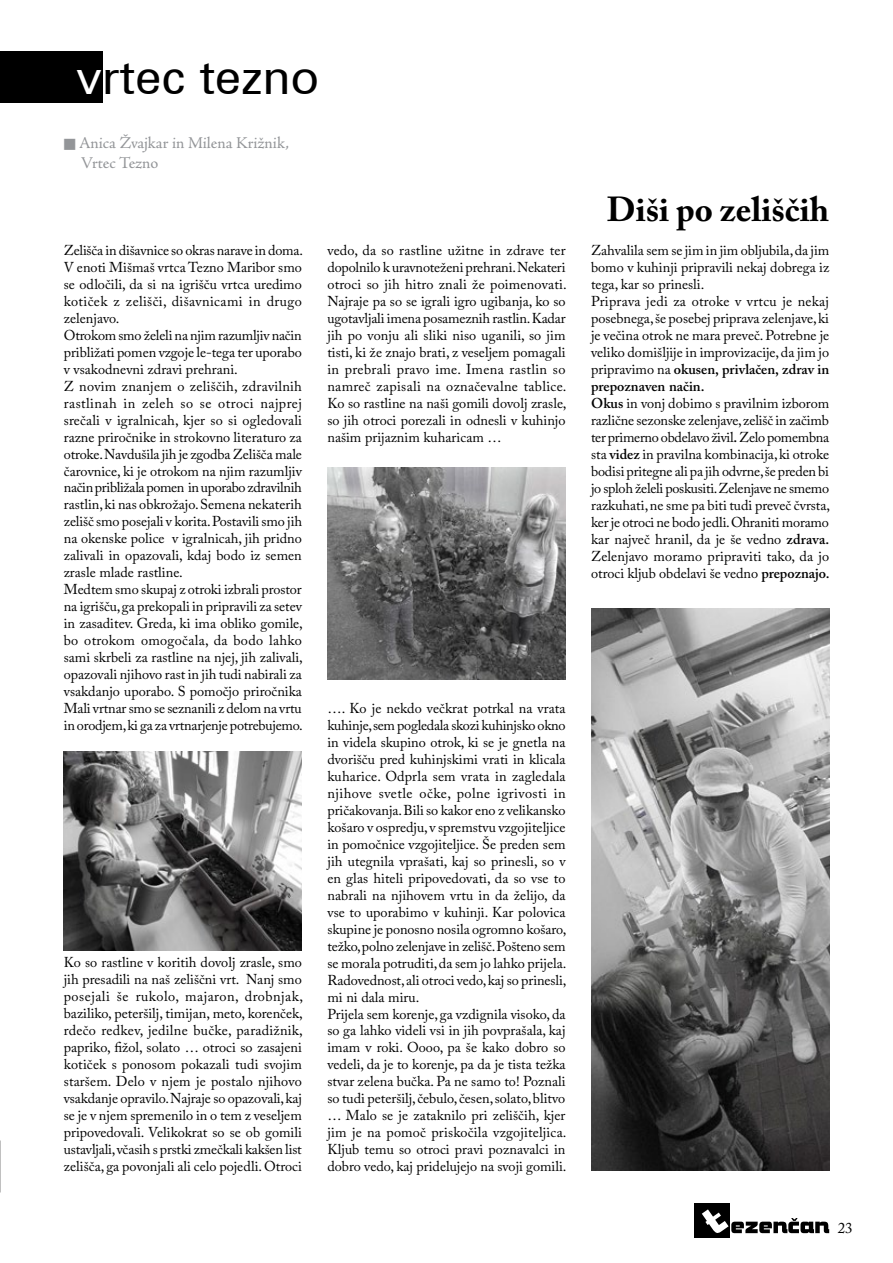
<style>
.page{position:relative;width:893px;height:1263px;background:#fff}
.page>*{position:absolute;margin:0;border:0;box-sizing:border-box;transform-origin:0 0}
.t1{font:48px "Zurich BT";color:#000}
.t2{font:700 34.5px "Adobe Caslon Pro";color:#000}
.t3{font:16.5px/19.8px "Adobe Jenson Pro";letter-spacing:-.005em;color:#939598}
.t4{font:15px "Adobe Caslon Pro";color:#000}
.t5{font:14.25px/17px "Adobe Caslon Pro";color:#000}
.s1{color:#fff}
.s2{font-weight:600}
</style>
<div class="page">
<div style="left:0;top:51px;width:102px;height:51px;background:#000"></div>
<div style="left:695px;top:1203px;width:35px;height:34px;background:#000"></div>
<svg style="left:702px;top:1209px;width:127px;height:24px"></svg>
<img style="left:64px;top:752px;width:238px;height:198px">
<img style="left:327px;top:467px;width:239px;height:212px">
<img style="left:591px;top:609px;width:238px;height:561px">
<img style="left:0;top:948px;width:1px;height:315px">
<h1 class="t1" style="left:76px;top:48px;width:245px"><span class="s1">v</span>rtec tezno</h1>
<p class="t3" style="left:81px;top:133px;width:210px;text-indent:-17px">■ Anica Žvajkar in Milena Križnik,<br>Vrtec Tezno</p>
<p class="t5" style="left:64px;top:241px;width:241px">Zelišča in dišavnice so okras narave in doma.<br>V enoti Mišmaš vrtca Tezno Maribor smo se odločili, da si na igrišču vrtca uredimo kotiček z zelišči, dišavnicami in drugo zelenjavo.<br>Otrokom smo želeli na njim razumljiv način približati pomen vzgoje le-tega ter uporabo v vsakodnevni zdravi prehrani.<br>Z novim znanjem o zeliščih, zdravilnih rastlinah in zeleh so se otroci najprej srečali v igralnicah, kjer so si ogledovali razne priročnike in strokovno literaturo za otroke. Navdušila jih je zgodba Zelišča male čarovnice, ki je otrokom na njim razumljiv način približala pomen in uporabo zdravilnih rastlin, ki nas obkrožajo. Semena nekaterih zelišč smo posejali v korita. Postavili smo jih na okenske police v igralnicah, jih pridno zalivali in opazovali, kdaj bodo iz semen zrasle mlade rastline.<br>Medtem smo skupaj z otroki izbrali prostor na igrišču, ga prekopali in pripravili za setev in zasaditev. Greda, ki ima obliko gomile, bo otrokom omogočala, da bodo lahko sami skrbeli za rastline na njej, jih zalivali, opazovali njihovo rast in jih tudi nabirali za vsakdanjo uporabo. S pomočjo priročnika Mali vrtnar smo se seznanili z delom na vrtu in orodjem, ki ga za vrtnarjenje potrebujemo.</p>
<p class="t5" style="left:64px;top:954px;width:241px;text-align:justify">Ko so rastline v koritih dovolj zrasle, smo jih presadili na naš zeliščni vrt. Nanj smo posejali še rukolo, majaron, drobnjak, baziliko, peteršilj, timijan, meto, korenček, rdečo redkev, jedilne bučke, paradižnik, papriko, fižol, solato … otroci so zasajeni kotiček s ponosom pokazali tudi svojim staršem. Delo v njem je postalo njihovo vsakdanje opravilo. Najraje so opazovali, kaj se je v njem spremenilo in o tem z veseljem pripovedovali. Velikokrat so se ob gomili ustavljali, včasih s prstki zmečkali kakšen list zelišča, ga povonjali ali celo pojedli. Otroci</p>
<p class="t5" style="left:327px;top:242px;width:241px;text-align:justify">vedo, da so rastline užitne in zdrave ter dopolnilo k uravnoteženi prehrani. Nekateri otroci so jih hitro znali že poimenovati.<br>Najraje pa so se igrali igro ugibanja, ko so ugotavljali imena posameznih rastlin. Kadar jih po vonju ali sliki niso uganili, so jim tisti, ki že znajo brati, z veseljem pomagali in prebrali pravo ime. Imena rastlin so namreč zapisali na označevalne tablice.<br>Ko so rastline na naši gomili dovolj zrasle, so jih otroci porezali in odnesli v kuhinjo našim prijaznim kuharicam …</p>
<p class="t5" style="left:327px;top:699px;width:241px">…. Ko je nekdo večkrat potrkal na vrata kuhinje, sem pogledala skozi kuhinjsko okno in videla skupino otrok, ki se je gnetla na dvorišču pred kuhinjskimi vrati in klicala kuharice. Odprla sem vrata in zagledala njihove svetle očke, polne igrivosti in pričakovanja. Bili so kakor eno z velikansko košaro v ospredju, v spremstvu vzgojiteljice in pomočnice vzgojiteljice. Še preden sem jih utegnila vprašati, kaj so prinesli, so v en glas hiteli pripovedovati, da so vse to nabrali na njihovem vrtu in da želijo, da vse to uporabimo v kuhinji. Kar polovica skupine je ponosno nosila ogromno košaro, težko, polno zelenjave in zelišč. Pošteno sem se morala potruditi, da sem jo lahko prijela.<br>Radovednost, ali otroci vedo, kaj so prinesli, mi ni dala miru.<br>Prijela sem korenje, ga vzdignila visoko, da so ga lahko videli vsi in jih povprašala, kaj imam v roki. Oooo, pa še kako dobro so vedeli, da je to korenje, pa da je tista težka stvar zelena bučka. Pa ne samo to! Poznali so tudi peteršilj, čebulo, česen, solato, blitvo … Malo se je zataknilo pri zeliščih, kjer jim je na pomoč priskočila vzgojiteljica.<br>Kljub temu so otroci pravi poznavalci in dobro vedo, kaj pridelujejo na svoji gomili.</p>
<h2 class="t2" style="left:607px;top:189px;width:224px">Diši po zeliščih</h2>
<p class="t5" style="left:591px;top:242px;width:241px">Zahvalila sem se jim in jim obljubila, da jim bomo v kuhinji pripravili nekaj dobrega iz tega, kar so prinesli.<br>Priprava jedi za otroke v vrtcu je nekaj posebnega, še posebej priprava zelenjave, ki je večina otrok ne mara preveč. Potrebne je veliko domišljije in improvizacije, da jim jo pripravimo na <span class="s2">okusen, privlačen, zdrav in prepoznaven način.<br>Okus</span> in vonj dobimo s pravilnim izborom različne sezonske zelenjave, zelišč in začimb ter primerno obdelavo živil<span class="s2">.</span> Zelo pomembna sta <span class="s2">videz</span> in pravilna kombinacija, ki otroke bodisi pritegne ali pa jih odvrne, še preden bi jo sploh želeli poskusiti. Zelenjave ne smemo razkuhati, ne sme pa biti tudi preveč čvrsta, ker je otroci ne bodo jedli. Ohraniti moramo kar največ hranil, da je še vedno <span class="s2">zdrava.<br></span>Zelenjavo moramo pripraviti tako, da jo otroci kljub obdelavi še vedno <span class="s2">prepoznajo.</span></p>
<p class="t4" style="left:838px;top:1219px;width:16px">23</p>
</div>
